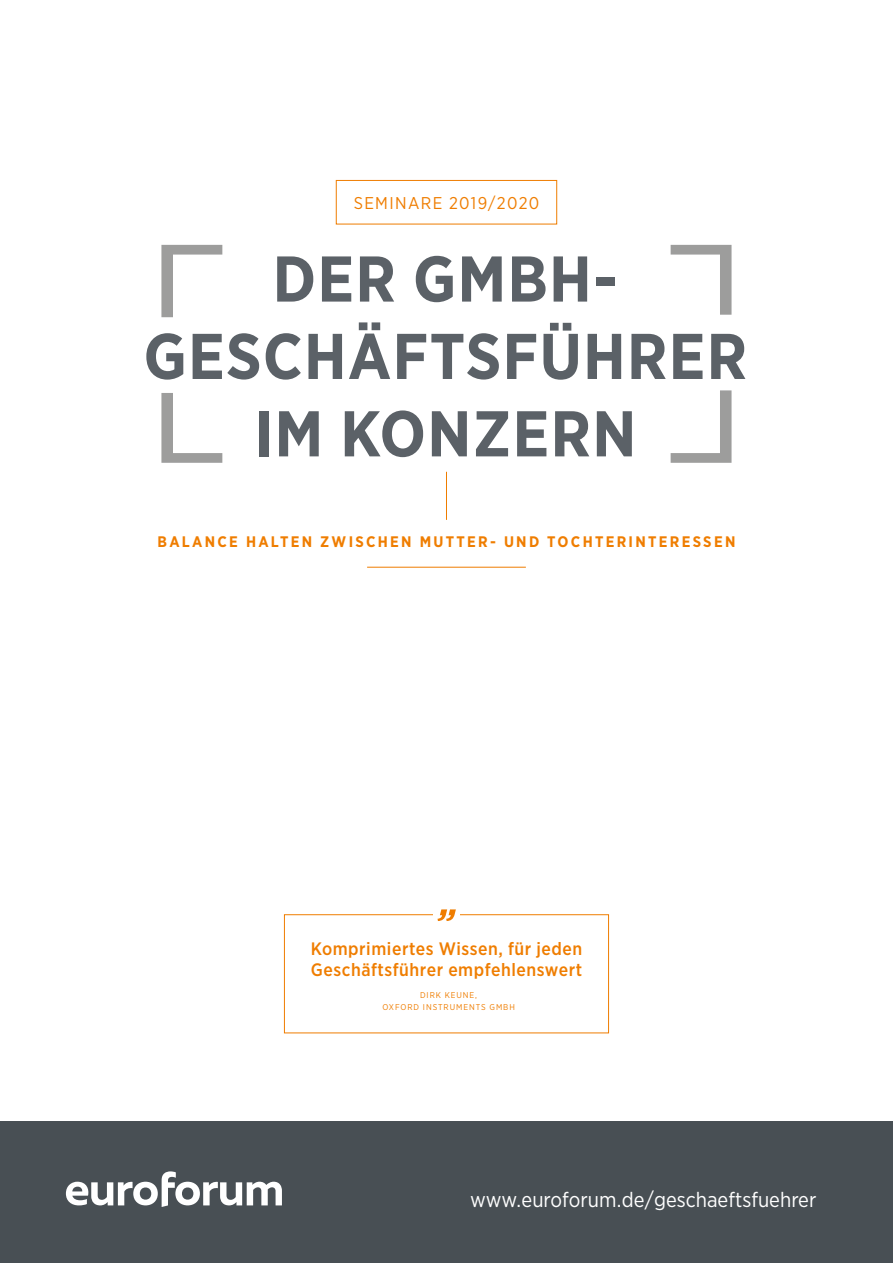
<style>
.page{position:relative;width:893px;height:1263px;background:#fff}
.page>*{position:absolute;margin:0;border:0;box-sizing:border-box;transform-origin:0 0}
.t1{font:700 64.5px/77.4px "Gotham Narrow";letter-spacing:.02em;color:#5b6167;text-align:center}
.t2{font:21px "Gotham Narrow";color:#fff}
.t3{font:500 18px/21px "Gotham Narrow";letter-spacing:.03em;color:#ef7d00}
.t4{font:17.1px "Gotham Narrow";letter-spacing:.08em;color:#ef7d00}
.t5{font:700 15.3px "Gotham Narrow";letter-spacing:.15em;color:#ef7d00}
.t6{font:8.4px/12px "Gotham Narrow";letter-spacing:.11em;color:#ef7d00;text-align:center}
</style>
<div class="page">
<div style="left:284px;top:914px;width:325px;height:119px;border:1px solid #ef7d00"></div>
<div style="left:433px;top:901px;width:27px;height:29px;background:#fff"></div>
<div style="left:0;top:1122px;width:893px;height:141px;background:#484f54"></div>
<svg style="left:66px;top:1171px;width:216px;height:36px"></svg>
<div style="left:336px;top:180px;width:221px;height:44px;border:1px solid #ef7d00"></div>
<svg style="left:161px;top:245px;width:61px;height:72px"></svg>
<svg style="left:161px;top:393px;width:61px;height:70px"></svg>
<svg style="left:671px;top:390px;width:60px;height:73px"></svg>
<svg style="left:671px;top:245px;width:60px;height:70px"></svg>
<hr style="left:446px;top:472px;width:1px;height:48px;background:#ef7d00">
<hr style="left:367px;top:567px;width:159px;height:1px;background:#ef7d00">
<svg style="left:437px;top:909px;width:19px;height:12px"></svg>
<p class="t4" style="left:354px;top:192px;width:187px">SEMINARE 2019/2020</p>
<h1 class="t1" style="left:143px;top:240px;width:605px">DER GMBH-<br>GESCHÄFTSFÜHRER<br>IM KONZERN</h1>
<p class="t5" style="left:158px;top:531px;width:579px">BALANCE HALTEN ZWISCHEN MUTTER- UND TOCHTERINTERESSEN</p>
<p class="t3" style="left:311px;top:938px;width:273px">Komprimiertes Wissen, für jeden<br>Geschäftsführer empfehlenswert</p>
<p class="t6" style="left:382px;top:989px;width:134px">DIRK KEUNE,<br>OXFORD INSTRUMENTS GMBH</p>
<p class="t2" style="left:470px;top:1186px;width:348px">www.euroforum.de/geschaeftsfuehrer</p>
</div>
